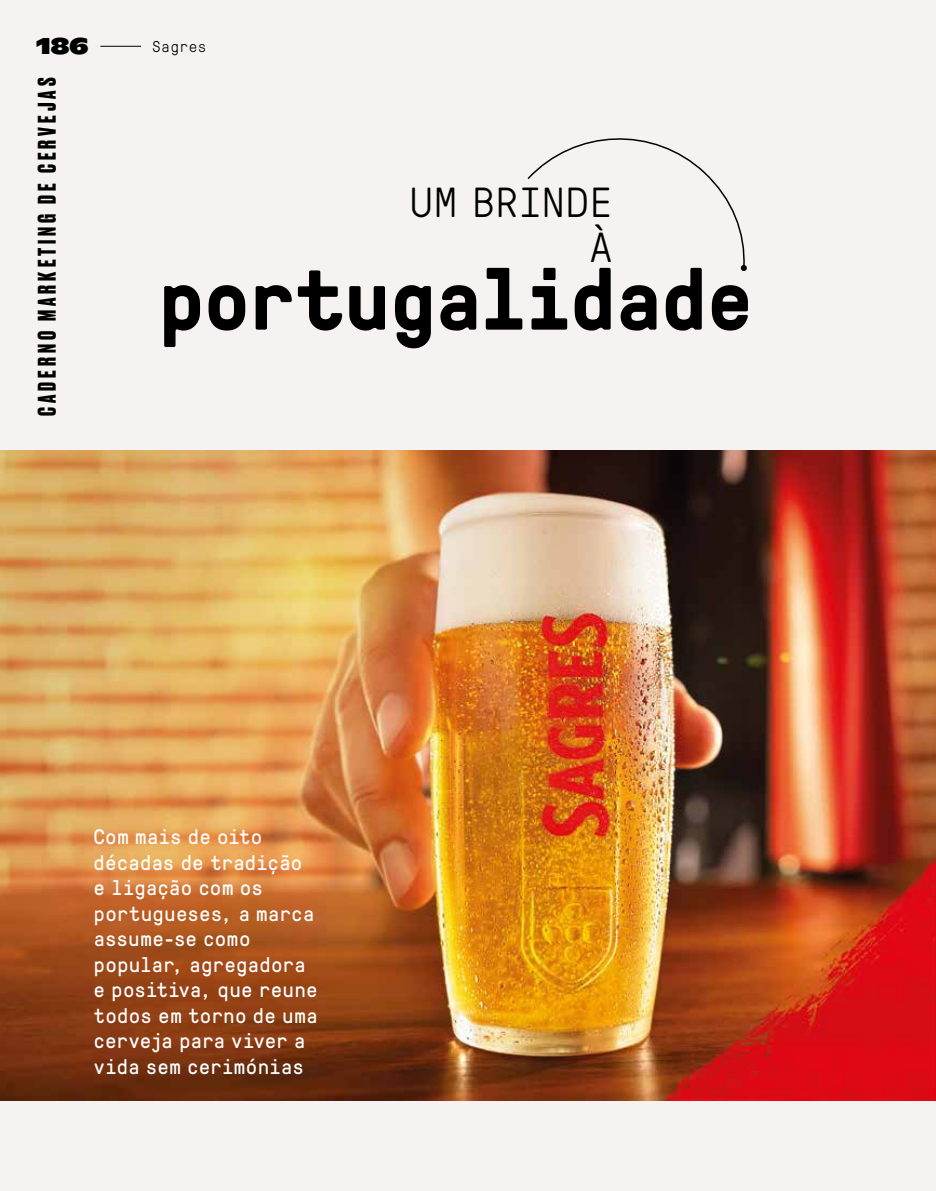
<style>
.page{position:relative;width:936px;height:1191px;background:#fff}
.page>*{position:absolute;margin:0;border:0;box-sizing:border-box;transform-origin:0 0}
.t1{font:700 87px "GT Pressura Mono";letter-spacing:-.025em;color:#000}
.t2{font:300 42px/45px "GT Pressura Mono";letter-spacing:.01em;color:#000;text-align:right}
.t3{font:700 24px "Druk";letter-spacing:.17em;color:#000}
.t4{font:900 24px "ABC Ginto Nord";color:#000}
.t5{font:21px/25.5px "GT Pressura Mono";letter-spacing:.005em;color:#fff}
.t6{font:300 15.75px "GT Pressura Mono";letter-spacing:.03em;color:#000}
</style>
<div class="page">
<div style="left:0;top:0;width:935px;height:1191px;background:#f5f2f1"></div>
<hr style="left:100px;top:46px;width:92px;height:1px;background:#000">
<div style="left:141px;top:20px;width:246px;height:58px;background:#f5f2f1"></div>
<img style="left:0;top:450px;width:935px;height:650px">
<svg style="left:527px;top:138px;width:220px;height:133px"></svg>
<p class="t4" style="left:36px;top:30px;width:54px">186</p>
<p class="t6" style="left:152px;top:35px;width:56px">Sagres</p>
<p class="t3" style="left:30px;top:416px;width:340px;rotate:-90deg">CADERNO MARKETING DE CERVEJAS</p>
<h2 class="t2" style="left:409px;top:177px;width:204px">UM BRINDE<br>À</h2>
<h1 class="t1" style="left:157px;top:246px;width:598px">portugalidade</h1>
<p class="t5" style="left:94px;top:823px;width:225px">Com mais de oito décadas de tradição e ligação com os portugueses, a marca assume-se como popular, agregadora e positiva, que reune todos em torno de uma cerveja para viver a vida sem cerimónias</p>
</div>
